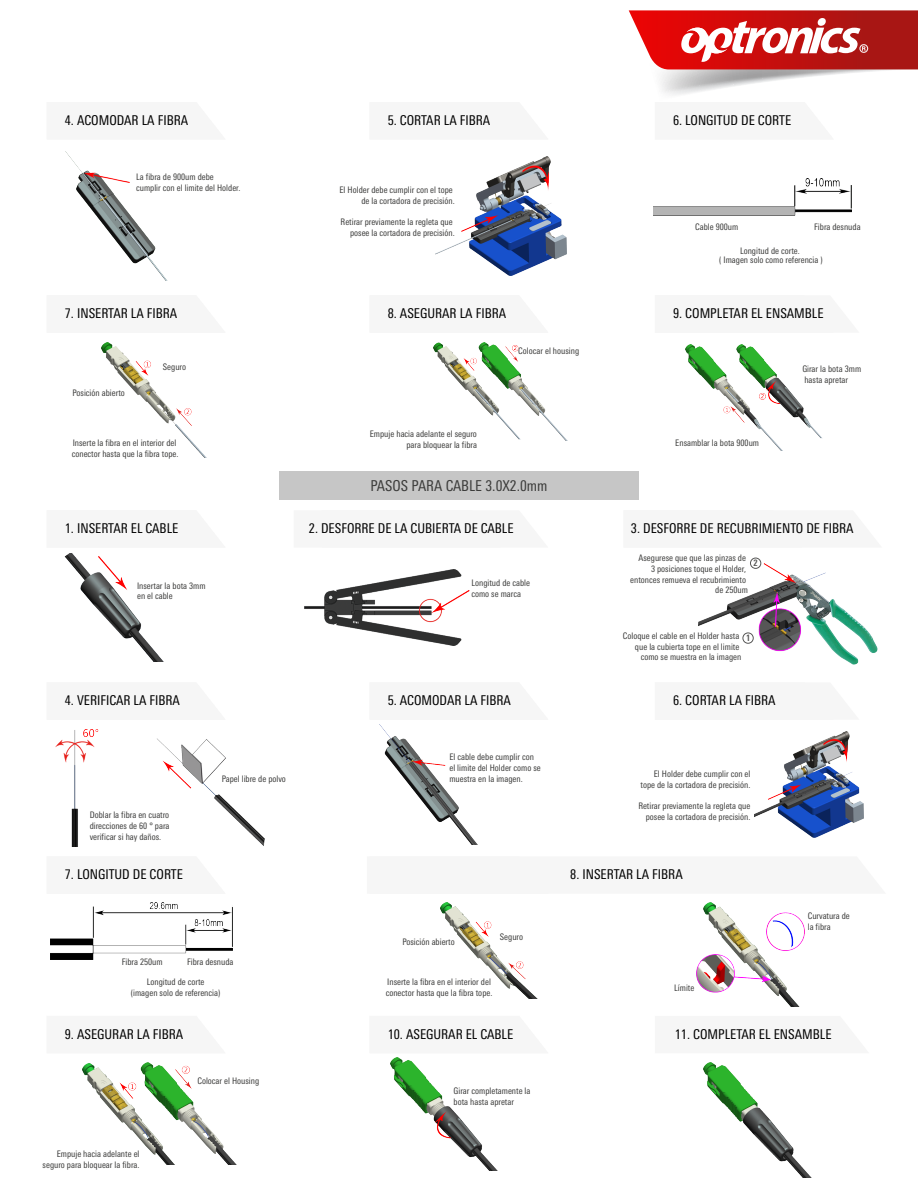
<style>
.page{position:relative;width:918px;height:1188px;background:#fff}
.page>*{position:absolute;margin:0;border:0;box-sizing:border-box;transform-origin:0 0}
.t1{font:condensed 15px "Linotype Univers";color:#3c3c3b}
.t2{font:condensed 13.5px "Linotype Univers";color:#000}
.t3{font:condensed 9px/10.8px "Linotype Univers";color:#3c3c3b}
.t4{font:700 condensed 9px "Linotype Univers";color:#575756}
</style>
<div class="page">
<div style="left:279px;top:472px;width:360px;height:28px;background:#c6c6c6"></div>
<svg style="left:629px;top:10px;width:289px;height:85px"></svg>
<img style="left:66px;top:152px;width:102px;height:129px">
<img style="left:436px;top:157px;width:130px;height:119px">
<img style="left:654px;top:178px;width:198px;height:37px">
<img style="left:101px;top:342px;width:105px;height:115px">
<img style="left:433px;top:343px;width:135px;height:98px">
<img style="left:686px;top:345px;width:136px;height:106px">
<img style="left:65px;top:554px;width:98px;height:107px">
<img style="left:304px;top:569px;width:166px;height:77px">
<img style="left:698px;top:564px;width:179px;height:100px">
<div style="left:743px;top:633px;width:11px;height:11px;border:1px solid #575756;border-radius:50%"></div>
<div style="left:750px;top:558px;width:11px;height:11px;border:1px solid #575756;border-radius:50%"></div>
<img style="left:56px;top:729px;width:209px;height:118px">
<img style="left:380px;top:725px;width:97px;height:120px">
<img style="left:754px;top:732px;width:109px;height:105px">
<img style="left:50px;top:902px;width:183px;height:57px">
<img style="left:441px;top:902px;width:97px;height:97px">
<img style="left:697px;top:902px;width:107px;height:105px">
<img style="left:82px;top:1063px;width:154px;height:101px">
<img style="left:391px;top:1057px;width:106px;height:114px">
<img style="left:703px;top:1063px;width:108px;height:114px">
<h2 class="t2" style="left:65px;top:113px;width:125px">4. ACOMODAR LA FIBRA</h2>
<h2 class="t2" style="left:400px;top:113px;width:104px">VE IFICAR LA FIBRA</h2>
<h2 class="t2" style="left:65px;top:113px;width:117px">5 VERIFICAR LA FIBRA</h2>
<h2 class="t2" style="left:388px;top:113px;width:104px">5. CORTAR LA FIBRA</h2>
<h2 class="t2" style="left:673px;top:113px;width:117px">5 VERIF CAR LA FIB A</h2>
<h2 class="t2" style="left:673px;top:113px;width:120px">6. LONGITUD DE CORTE</h2>
<p class="t3" style="left:136px;top:171px;width:106px">La fibra de 900um debe cumplir con el limite del Holder.</p>
<p class="t3" style="left:340px;top:184px;width:117px;text-align:right">El Holder debe cumplir con el tope de la cortadora de precisión.</p>
<p class="t3" style="left:341px;top:217px;width:116px;text-align:right">Retirar previamente la regleta que posee la cortadora de precisión.</p>
<p class="t3" style="left:695px;top:221px;width:45px">Cable 900um</p>
<p class="t3" style="left:719px;top:246px;width:105px;line-height:9px;text-align:center">Longitud de corte.<br>( Imagen solo como referencia )</p>
<p class="t3" style="left:814px;top:221px;width:48px">Fibra desnuda</p>
<h2 class="t2" style="left:65px;top:306px;width:114px">7. INSERTAR LA FIBRA</h2>
<h2 class="t2" style="left:388px;top:306px;width:117px">5 VERIFICAR LA FIBRA</h2>
<h2 class="t2" style="left:65px;top:306px;width:117px">5 VERIFICAR LA FIBRA</h2>
<h2 class="t2" style="left:388px;top:306px;width:120px">8. ASEGURAR LA FIBRA</h2>
<h2 class="t2" style="left:673px;top:306px;width:117px">5 VERIFICAR LA FIBRA</h2>
<h2 class="t2" style="left:673px;top:306px;width:152px">9. COMPLETAR EL ENSAMBLE</h2>
<p class="t3" style="left:73px;top:388px;width:54px">Posición abierto</p>
<p class="t3" style="left:163px;top:362px;width:25px">Seguro</p>
<p class="t3" style="left:72px;top:437px;width:108px">Inserte la fibra en el interior del conector hasta que la fibra tope.</p>
<p class="t3" style="left:518px;top:346px;width:62px">Colocar el housing</p>
<p class="t3" style="left:370px;top:428px;width:109px;text-align:right">Empuje hacia adelante el seguro para bloquear la fibra</p>
<p class="t3" style="left:675px;top:438px;width:85px">Ensamblar la bota 900um</p>
<h1 class="t1" style="left:370px;top:477px;width:179px">PASOS PARA CABLE 3.0X2.0mm</h1>
<p class="t3" style="left:802px;top:363px;width:60px">Girar la bota 3mm hasta apretar</p>
<h2 class="t2" style="left:65px;top:521px;width:117px">5 VERIFICAR LA FI RA</h2>
<h2 class="t2" style="left:65px;top:521px;width:115px">1. INSERTAR EL CABLE</h2>
<h2 class="t2" style="left:309px;top:521px;width:206px">2. DESFORRE DE LA CUBIE TA DE CABLE</h2>
<h2 class="t2" style="left:340px;top:521px;width:117px">5. VERIFICAR LA FIBRA</h2>
<h2 class="t2" style="left:631px;top:521px;width:224px">3. DESFORRE DE RECUBRIMIENTO DE FIBRA</h2>
<h2 class="t2" style="left:642px;top:521px;width:117px">5. VERIFICAR LA FIBRA</h2>
<p class="t3" style="left:137px;top:580px;width:70px">Insertar la bota 3mm en el cable</p>
<p class="t3" style="left:471px;top:577px;width:60px">Longitud de cable como se marca</p>
<p class="t3" style="left:630px;top:552px;width:119px;text-align:right">Asegurese que que las pinzas de<br>3 posiciones toque el Holder, entonces remueva el recubrimiento de 250um</p>
<p class="t4" style="left:754px;top:558px;width:6px">2</p>
<p class="t3" style="left:623px;top:630px;width:120px;text-align:right">Coloque el cable en el Holder hasta que la cubierta tope en el limite como se muestra en la imagen</p>
<p class="t4" style="left:746px;top:632px;width:6px">1</p>
<h2 class="t2" style="left:65px;top:693px;width:117px">4. VERIFICAR LA FIBRA</h2>
<h2 class="t2" style="left:400px;top:693px;width:104px">VERIFICAR LA FIBRA</h2>
<h2 class="t2" style="left:388px;top:693px;width:125px">5. ACOMODAR LA FIBRA</h2>
<h2 class="t2" style="left:673px;top:693px;width:117px">5 VE IFICAR LA FIBRA</h2>
<h2 class="t2" style="left:673px;top:693px;width:104px">6. CORTAR LA FIBRA</h2>
<h2 class="t2" style="left:65px;top:693px;width:8px">5</h2>
<p class="t3" style="left:90px;top:809px;width:81px;text-align:justify">Doblar la fibra en cuatro direcciones de 60 ° para verificar si hay daños.</p>
<p class="t3" style="left:222px;top:773px;width:66px">Papel libre de polvo</p>
<p class="t3" style="left:449px;top:752px;width:93px">El cable debe cumplir con el limite del Holder como se muestra en la imagen.</p>
<p class="t3" style="left:641px;top:768px;width:111px;text-align:right">El Holder debe cumplir con el tope de la cortadora de precisión.</p>
<p class="t3" style="left:638px;top:801px;width:114px;text-align:right">Retirar previamente la regleta que posee la cortadora de precisión.</p>
<h2 class="t2" style="left:65px;top:867px;width:120px">7. LONGITUD DE CORTE</h2>
<h2 class="t2" style="left:570px;top:867px;width:114px">8. INSERTAR LA FIBRA</h2>
<h2 class="t2" style="left:65px;top:867px;width:117px">5 VERIF CAR LA FIB A</h2>
<p class="t3" style="left:122px;top:956px;width:42px">Fibra 250um</p>
<p class="t3" style="left:187px;top:956px;width:48px">Fibra desnuda</p>
<p class="t3" style="left:131px;top:977px;width:91px;text-align:center">Longitud de corte<br>(imagen solo de referencia)</p>
<p class="t3" style="left:500px;top:931px;width:25px">Seguro</p>
<p class="t3" style="left:402px;top:937px;width:54px">Posición abierto</p>
<p class="t3" style="left:386px;top:977px;width:108px">Inserte la fibra en el interior del conector hasta que la fibra tope.</p>
<p class="t3" style="left:674px;top:982px;width:22px">Límite</p>
<p class="t3" style="left:808px;top:911px;width:44px">Curvatura de la fibra</p>
<h2 class="t2" style="left:65px;top:1026px;width:120px">9. ASEGURAR LA FIBRA</h2>
<h2 class="t2" style="left:388px;top:1026px;width:117px">5. VERIFICAR LA FIBRA</h2>
<h2 class="t2" style="left:65px;top:1026px;width:117px">5 VERIFICAR LA FIBRA</h2>
<h2 class="t2" style="left:388px;top:1026px;width:127px">10. ASEGURAR EL CABLE</h2>
<h2 class="t2" style="left:675px;top:1026px;width:158px">11. COMPLETAR EL ENSAMBLE</h2>
<p class="t3" style="left:43px;top:1149px;width:98px;text-align:right">Empuje hacia adelante el seguro para bloquear la fibra.</p>
<p class="t3" style="left:197px;top:1075px;width:63px">Colocar el Housing</p>
<p class="t3" style="left:454px;top:1085px;width:78px">Girar completamente la bota hasta apretar</p>
</div>
